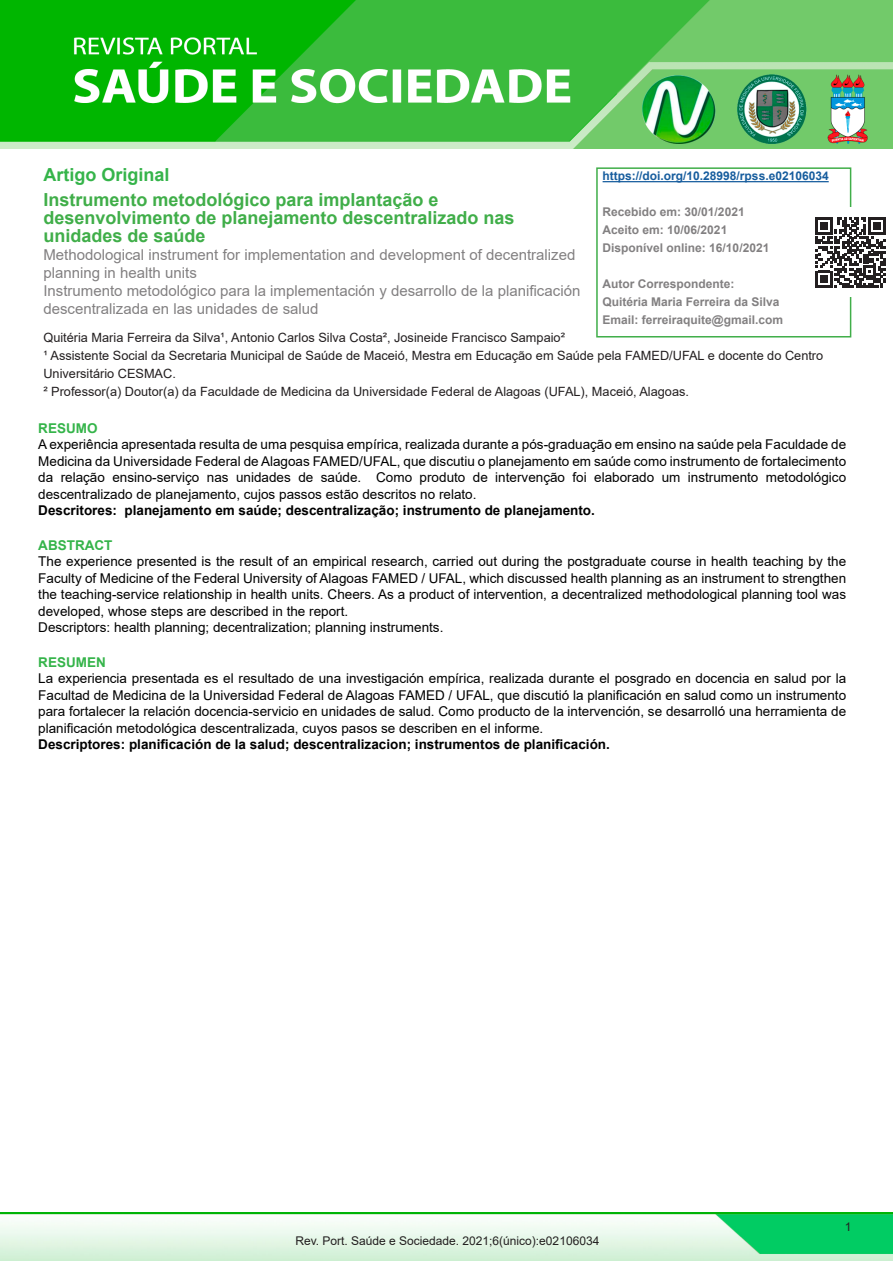
<style>
.page{position:relative;width:893px;height:1263px;background:#fff}
.page>*{position:absolute;margin:0;border:0;box-sizing:border-box;transform-origin:0 0}
.Título_1{font:700 18px/18px "Arial";color:#40ae49}
.Tipo_de_Trabalho___T{font:700 18px "Arial";color:#35b44a}
.Títulos_2_e_3{font:15px/18px "Arial";color:#828081}
.Texto_Resumo{font:13.5px/16.5px "Arial";color:#000;text-align:justify}
.Descritores{font:700 13.5px "Arial";color:#000}
.Título_Resumo{font:700 13.5px "Arial";color:#35b44a}
.Autores{font:12.75px/18px "Arial";color:#231f20}
.Caixinha_Informações{font:700 12px "Arial";color:#828081}
.Rodapé{font:12px "Arial";color:#231f20}
.Caixinha_Informações-2{font:700 12px "Arial";color:#175d9e}
.Numeração{font:12px "Arial";color:#231f20}
</style>
<div class="page">
<img style="left:1px;top:1212px;width:892px;height:48px">
<div style="left:596px;top:167px;width:255px;height:170px;border:2px solid #40ae49"></div>
<hr style="left:603px;top:181px;width:226px;height:1px;background:#175d9e">
<img style="left:1px;top:0;width:892px;height:149px">
<div style="left:806px;top:208px;width:87px;height:89px;background:#fff"></div>
<svg style="left:815px;top:217px;width:70px;height:70px"></svg>
<p class="Tipo_de_Trabalho___T" style="left:43px;top:161px;width:128px">Artigo Original</p>
<p class="Título_1" style="left:43px;top:191px;width:473px">Instrumento metodológico para implantação e desenvolvimento de planejamento descentralizado nas unidades de saúde</p>
<p class="Títulos_2_e_3" style="left:43px;top:246px;width:533px">Methodological instrument for implementation and development of decentralized planning in health units</p>
<p class="Títulos_2_e_3" style="left:43px;top:282px;width:538px">Instrumento metodológico para la implementación y desarrollo de la planificación descentralizada en las unidades de salud</p>
<p class="Caixinha_Informações-2" style="left:603px;top:168px;width:228px">https://doi.org/10.28998/rpss.e02106034</p>
<p class="Caixinha_Informações" style="left:603px;top:204px;width:144px">Recebido em: 30/01/2021</p>
<p class="Caixinha_Informações" style="left:603px;top:222px;width:126px">Aceito em: 10/06/2021</p>
<p class="Caixinha_Informações" style="left:603px;top:240px;width:168px">Disponível online: 16/10/2021</p>
<p class="Caixinha_Informações" style="left:603px;top:276px;width:133px">Autor Correspondente:</p>
<p class="Caixinha_Informações" style="left:603px;top:294px;width:178px">Quitéria Maria Ferreira da Silva</p>
<p class="Caixinha_Informações" style="left:603px;top:312px;width:182px">Email: ferreiraquite@gmail.com</p>
<p class="Autores" style="left:43px;top:328px;width:523px">Quitéria Maria Ferreira da Silva¹, Antonio Carlos Silva Costa², Josineide Francisco Sampaio²</p>
<p class="Autores" style="left:43px;top:346px;width:781px">¹ Assistente Social da Secretaria Municipal de Saúde de Maceió, Mestra em Educação em Saúde pela FAMED/UFAL e docente do Centro<br>Universitário CESMAC.</p>
<p class="Autores" style="left:43px;top:382px;width:647px">² Professor(a) Doutor(a) da Faculdade de Medicina da Universidade Federal de Alagoas (UFAL), Maceió, Alagoas.</p>
<p class="Título_Resumo" style="left:38px;top:419px;width:61px">RESUMO</p>
<p class="Texto_Resumo" style="left:38px;top:436px;width:809px">A experiência apresentada resulta de uma pesquisa empírica, realizada durante a pós-graduação em ensino na saúde pela Faculdade de Medicina da Universidade Federal de Alagoas FAMED/UFAL, que discutiu o planejamento em saúde como instrumento de fortalecimento da relação ensino-serviço nas unidades de saúde. Como produto de intervenção foi elaborado um instrumento metodológico descentralizado de planejamento, cujos passos estão descritos no relato.</p>
<p class="Descritores" style="left:38px;top:501px;width:558px">Descritores: planejamento em saúde; descentralização; instrumento de planejamento.</p>
<p class="Título_Resumo" style="left:38px;top:536px;width:76px">ABSTRACT</p>
<p class="Texto_Resumo" style="left:38px;top:553px;width:809px">The experience presented is the result of an empirical research, carried out during the postgraduate course in health teaching by the Faculty of Medicine of the Federal University of Alagoas FAMED / UFAL, which discussed health planning as an instrument to strengthen the teaching-service relationship in health units. Cheers. As a product of intervention, a decentralized methodological planning tool was developed, whose steps are described in the report.</p>
<p class="Texto_Resumo" style="left:38px;top:619px;width:407px">Descriptors: health planning; decentralization; planning instruments.</p>
<p class="Título_Resumo" style="left:38px;top:653px;width:69px">RESUMEN</p>
<p class="Texto_Resumo" style="left:38px;top:670px;width:809px">La experiencia presentada es el resultado de una investigación empírica, realizada durante el posgrado en docencia en salud por la Facultad de Medicina de la Universidad Federal de Alagoas FAMED / UFAL, que discutió la planificación en salud como un instrumento para fortalecer la relación docencia-servicio en unidades de salud. Como producto de la intervención, se desarrolló una herramienta de planificación metodológica descentralizada, cuyos pasos se describen en el informe.</p>
<p class="Descritores" style="left:38px;top:735px;width:573px">Descriptores: planificación de la salud; descentralizacion; instrumentos de planificación.</p>
<p class="Rodapé" style="left:295px;top:1232px;width:305px">Rev. Port. Saúde e Sociedade. 2021;6(único):e02106034</p>
<p class="Numeração" style="left:845px;top:1219px;width:8px">1</p>
</div>
